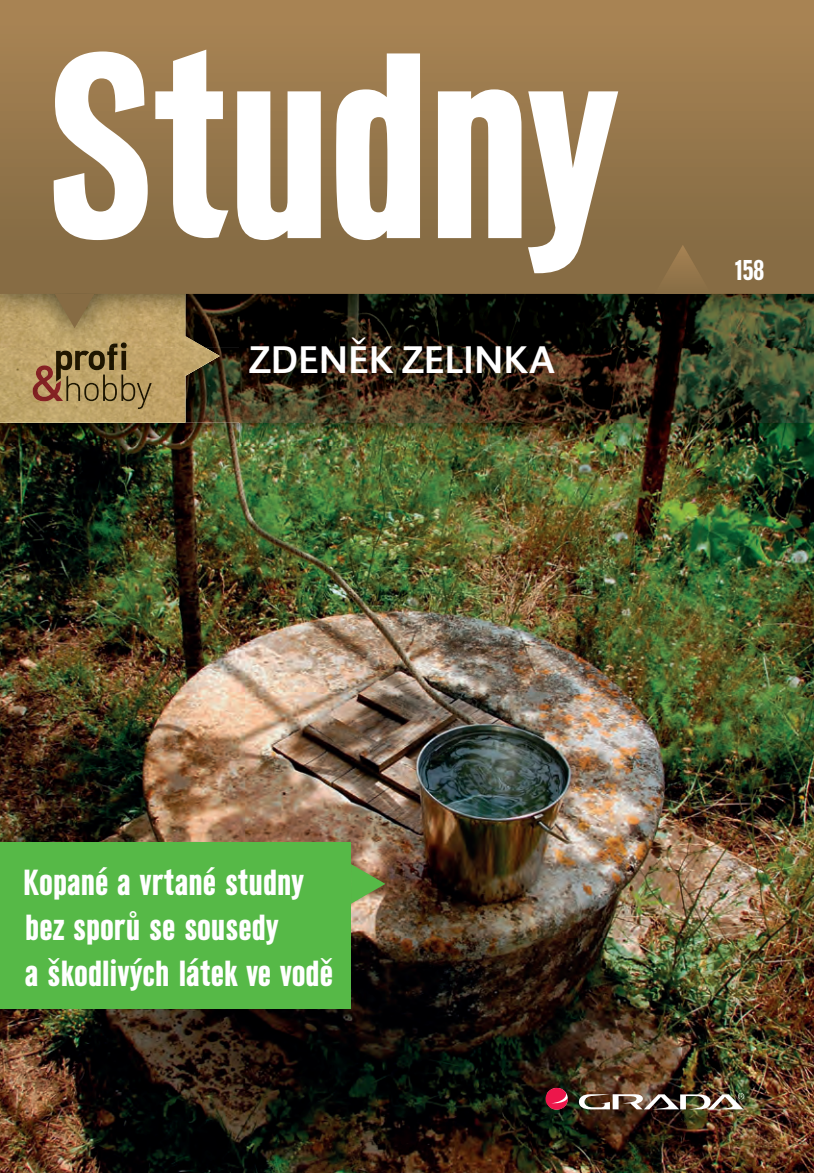
<style>
.page{position:relative;width:814px;height:1173px;background:#fff}
.page>*{position:absolute;margin:0;border:0;box-sizing:border-box;transform-origin:0 0}
.t1{font:700 condensed 276.6px "URW Grotesk TOT";letter-spacing:-.01em;color:#fff}
.t2{font:40px "URW Grotesk TOT";letter-spacing:-.01em;color:#fff}
.t3{font:700 condensed 38px/45.6px "URW Grotesk TOT";color:#fff}
.t4{font:700 condensed 30px "URW Grotesk TOT";color:#fff}
</style>
<div class="page">
<img style="left:0;top:446px;width:814px;height:726px">
<svg style="left:545px;top:1087px;width:23px;height:22px"></svg>
<img style="left:579px;top:1092px;width:165px;height:17px">
<svg style="left:351px;top:863px;width:34px;height:40px"></svg>
<div style="left:0;top:842px;width:351px;height:166px;background:#56b947"></div>
<img style="left:0;top:422px;width:814px;height:24px">
<img style="left:220px;top:348px;width:594px;height:74px">
<svg style="left:0;top:348px;width:220px;height:74px;background:#a38c59"></svg>
<img style="left:240px;top:328px;width:574px;height:20px">
<img style="left:206px;top:328px;width:34px;height:20px">
<img style="left:0;top:328px;width:206px;height:20px">
<svg style="left:0;top:0;width:814px;height:328px;background:#8b6f46"></svg>
<svg style="left:654px;top:245px;width:57px;height:49px;background:#8c6f46"></svg>
<img style="left:56px;top:348px;width:70px;height:33px">
<img style="left:75px;top:348px;width:50px;height:22px">
<svg style="left:109px;top:342px;width:18px;height:6px"></svg>
<img style="left:33px;top:365px;width:30px;height:36px">
<img style="left:66px;top:374px;width:86px;height:35px">
<h1 class="t1" style="left:46px;top:53px;width:572px">Studny</h1>
<p class="t2" style="left:249px;top:345px;width:307px">ZDENĚK ZELINKA</p>
<p class="t4" style="left:732px;top:260px;width:34px">158</p>
<p class="t3" style="left:25px;top:861px;width:310px">Kopané a vrtané studny bez sporů se sousedy<br>a škodlivých látek ve vodě</p>
</div>
